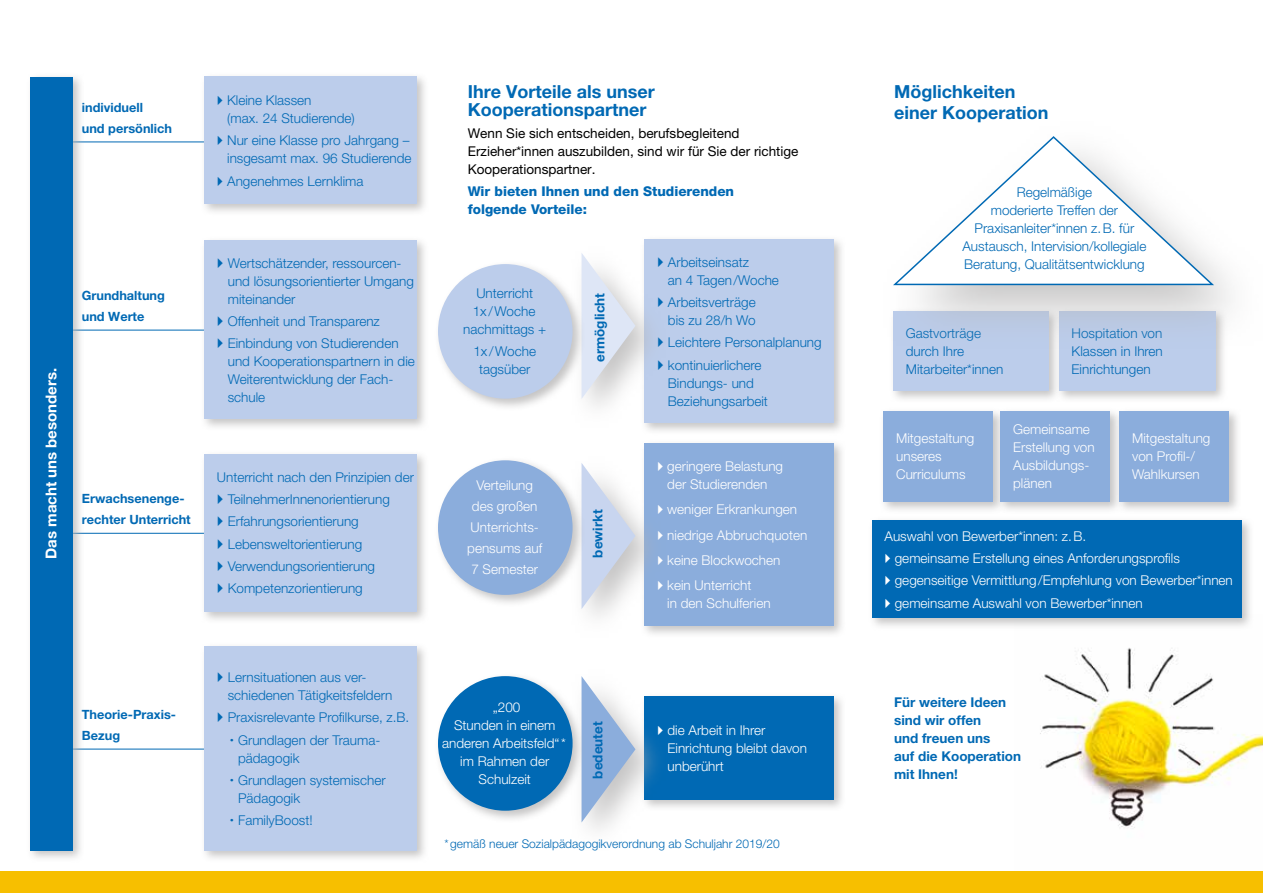
<style>
.page{position:relative;width:1263px;height:893px;background:#fff}
.page>*{position:absolute;margin:0;border:0;box-sizing:border-box;transform-origin:0 0}
.t1{font:700 18px/21px "Helvetica Neue LT Pro";color:#0069b4}
.t2{font:700 15px "Helvetica Neue LT Pro";color:#fff}
.t3{font:300 13.5px/18px "Helvetica Neue LT Std";color:#0069b4}
.t4{font:300 13.5px/18px "Helvetica Neue LT Std";color:#fff}
.t5{font:13.5px/18px "Helvetica Neue LT Pro";color:#000}
.t6{font:700 13.5px/18px "Helvetica Neue LT Pro";color:#0069b4}
.t7{font:800 13.5px/18px "Helvetica Neue LT Pro";color:#0069b4}
.t8{font:700 12.75px/21px "Helvetica Neue LT Pro";color:#0069b4}
.t9{font:300 12px "Helvetica Neue LT Std";color:#0069b4}
</style>
<div class="page">
<img style="left:1014px;top:648px;width:249px;height:224px">
<hr style="left:69px;top:142px;width:140px;height:1px;background:#0069b4">
<hr style="left:69px;top:330px;width:140px;height:1px;background:#0069b4">
<hr style="left:69px;top:533px;width:140px;height:1px;background:#0069b4">
<hr style="left:69px;top:749px;width:140px;height:1px;background:#0069b4">
<div style="left:0;top:872px;width:1263px;height:21px;background:#f7bf00"></div>
<div style="left:26px;top:73px;width:59px;height:790px;background:#b3b2b2;opacity:.75"></div>
<div style="left:30px;top:77px;width:42px;height:773px;background:#0069b4"></div>
<div style="left:200px;top:73px;width:229px;height:144px;background:#b3b2b2;opacity:.75"></div>
<div style="left:204px;top:77px;width:213px;height:127px;background:#bccdeb"></div>
<div style="left:640px;top:235px;width:206px;height:201px;background:#b3b2b2;opacity:.75"></div>
<div style="left:644px;top:239px;width:189px;height:184px;background:#bccdeb"></div>
<div style="left:200px;top:236px;width:229px;height:195px;background:#b3b2b2;opacity:.75"></div>
<div style="left:204px;top:240px;width:213px;height:179px;background:#bccdeb"></div>
<div style="left:640px;top:439px;width:206px;height:200px;background:#b3b2b2;opacity:.75"></div>
<div style="left:644px;top:443px;width:189px;height:183px;background:#8baddc"></div>
<div style="left:200px;top:450px;width:229px;height:174px;background:#b3b2b2;opacity:.75"></div>
<div style="left:204px;top:454px;width:213px;height:157px;background:#bccdeb"></div>
<div style="left:640px;top:692px;width:206px;height:120px;background:#b3b2b2;opacity:.75"></div>
<div style="left:644px;top:696px;width:189px;height:103px;background:#0069b4"></div>
<div style="left:200px;top:642px;width:229px;height:221px;background:#b3b2b2;opacity:.75"></div>
<div style="left:204px;top:646px;width:213px;height:204px;background:#bccdeb"></div>
<div style="left:570px;top:246px;width:97px;height:183px;background:#b3b2b2;opacity:.75"></div>
<svg style="left:581px;top:253px;width:54px;height:146px"></svg>
<div style="left:570px;top:456px;width:97px;height:183px;background:#b3b2b2;opacity:.75"></div>
<svg style="left:581px;top:463px;width:54px;height:146px"></svg>
<div style="left:570px;top:669px;width:97px;height:183px;background:#b3b2b2;opacity:.75"></div>
<svg style="left:585px;top:676px;width:50px;height:146px"></svg>
<div style="left:434px;top:260px;width:151px;height:151px;background:#b3b2b2;opacity:.75"></div>
<div style="left:438px;top:264px;width:135px;height:135px;background:#bccdeb;border-radius:50%"></div>
<div style="left:434px;top:456px;width:151px;height:151px;background:#b3b2b2;opacity:.75"></div>
<div style="left:438px;top:460px;width:135px;height:135px;background:#8baddc;border-radius:50%"></div>
<div style="left:434px;top:672px;width:151px;height:151px;background:#b3b2b2;opacity:.75"></div>
<div style="left:438px;top:676px;width:135px;height:135px;background:#0069b4;border-radius:50%"></div>
<div style="left:868px;top:517px;width:386px;height:114px;background:#b3b2b2;opacity:.75"></div>
<div style="left:872px;top:521px;width:370px;height:97px;background:#0069b4"></div>
<div style="left:889px;top:307px;width:172px;height:96px;background:#b3b2b2;opacity:.75"></div>
<div style="left:893px;top:311px;width:155px;height:80px;background:#bccdeb"></div>
<div style="left:879px;top:407px;width:126px;height:107px;background:#b3b2b2;opacity:.75"></div>
<div style="left:883px;top:411px;width:110px;height:90px;background:#8baddc"></div>
<div style="left:996px;top:407px;width:126px;height:107px;background:#b3b2b2;opacity:.75"></div>
<div style="left:1000px;top:411px;width:110px;height:90px;background:#8baddc"></div>
<div style="left:1115px;top:407px;width:126px;height:107px;background:#b3b2b2;opacity:.75"></div>
<div style="left:1119px;top:411px;width:110px;height:90px;background:#8baddc"></div>
<div style="left:1055px;top:307px;width:173px;height:96px;background:#b3b2b2;opacity:.75"></div>
<div style="left:1059px;top:311px;width:156px;height:80px;background:#bccdeb"></div>
<div style="left:880px;top:120px;width:383px;height:229px;background:#b3b2b2;opacity:.75"></div>
<svg style="left:891px;top:135px;width:323px;height:152px"></svg>
<svg style="left:658px;top:257px;width:5px;height:10px"></svg>
<svg style="left:658px;top:297px;width:5px;height:10px"></svg>
<svg style="left:658px;top:338px;width:5px;height:9px"></svg>
<svg style="left:658px;top:360px;width:5px;height:10px"></svg>
<svg style="left:658px;top:462px;width:5px;height:9px"></svg>
<svg style="left:658px;top:505px;width:5px;height:9px"></svg>
<svg style="left:658px;top:530px;width:5px;height:10px"></svg>
<svg style="left:658px;top:555px;width:5px;height:10px"></svg>
<svg style="left:658px;top:581px;width:5px;height:9px"></svg>
<svg style="left:658px;top:725px;width:5px;height:10px"></svg>
<p class="t8" style="left:82px;top:97px;width:92px">individuell<br>und persönlich</p>
<p class="t3" style="left:227px;top:91px;width:129px">Kleine Klassen<br>(max. 24 Studierende)</p>
<p class="t3" style="left:227px;top:131px;width:186px">Nur eine Klasse pro Jahrgang – insgesamt max. 96 Studierende</p>
<p class="t3" style="left:227px;top:171px;width:138px">Angenehmes Lernklima</p>
<p class="t2" style="left:42px;top:559px;width:192px;rotate:-90deg">Das macht uns besonders.</p>
<p class="t8" style="left:82px;top:285px;width:85px">Grundhaltung und Werte</p>
<p class="t8" style="left:82px;top:488px;width:110px">Erwachsenenge&shy;rechter Unterricht</p>
<p class="t3" style="left:228px;top:253px;width:188px">Wertschätzender, ressourcen&shy;und lösungsorientierter Umgang miteinander</p>
<p class="t3" style="left:228px;top:310px;width:172px;line-height:22.2px">Offenheit und Transparenz<br>Einbindung von Studierenden</p>
<p class="t3" style="left:228px;top:352px;width:189px">und Kooperationspartnern in die<br>Weiterentwicklung der Fach&shy;schule</p>
<p class="t3" style="left:228px;top:466px;width:188px;line-height:22.2px;text-indent:-11px">Unterricht nach den Prinzipien der<br>TeilnehmerInnenorientierung<br>Erfahrungsorientierung<br>Lebensweltorientierung<br>Verwendungsorientierung<br>Kompetenzorientierung</p>
<p class="t8" style="left:82px;top:704px;width:96px">Theorie-Praxis-<br>Bezug</p>
<p class="t3" style="left:228px;top:668px;width:166px">Lernsituationen aus ver&shy;schiedenen Tätigkeitsfeldern</p>
<p class="t3" style="left:238px;top:706px;width:173px;line-height:22.2px;text-indent:-10px">Praxisrelevante Profilkurse, z.B.<br>Grundlagen der Trauma-</p>
<p class="t3" style="left:238px;top:746px;width:149px;line-height:22.2px">pädagogik<br>Grundlagen systemischer</p>
<p class="t3" style="left:238px;top:787px;width:76px;line-height:22.2px">Pädagogik<br>FamilyBoost!</p>
<h1 class="t1" style="left:468px;top:82px;width:188px;line-height:18px">Ihre Vorteile als unser<br>Kooperationspartner</h1>
<p class="t5" style="left:468px;top:124px;width:332px">Wenn Sie sich entscheiden, berufsbegleitend<br>Erzieher*innen auszubilden, sind wir für Sie der richtige<br>Kooperationspartner.</p>
<p class="t7" style="left:468px;top:183px;width:268px">Wir bieten Ihnen und den Studierenden folgende Vorteile:</p>
<p class="t3" style="left:463px;top:284px;width:85px;text-align:center">Unterricht<br>1x /Woche nachmittags +</p>
<p class="t3" style="left:473px;top:342px;width:64px;text-align:center">1x /Woche tagsüber</p>
<p class="t4" style="left:467px;top:475px;width:76px;line-height:21px;text-align:center">Verteilung des großen<br>Unterrichts&shy;pensums auf<br>7 Semester</p>
<p class="t6" style="left:590px;top:362px;width:71px;rotate:-90deg">ermöglicht</p>
<p class="t6" style="left:588px;top:558px;width:50px;rotate:-90deg">bewirkt</p>
<p class="t4" style="left:442px;top:698px;width:125px;text-align:center">„200<br>Stunden in einem anderen Arbeitsfeld“* im Rahmen der<br>Schulzeit</p>
<p class="t6" style="left:588px;top:779px;width:59px;rotate:-90deg">bedeutet</p>
<p class="t3" style="left:668px;top:253px;width:112px">Arbeitseinsatz<br>an 4 Tagen/Woche</p>
<p class="t3" style="left:668px;top:293px;width:89px">Arbeitsverträge bis zu 28/h Wo</p>
<p class="t3" style="left:668px;top:331px;width:155px;line-height:22.2px">Leichtere Personalplanung kontinuierlichere</p>
<p class="t3" style="left:668px;top:374px;width:102px">Bindungs- und<br>Beziehungsarbeit</p>
<p class="t4" style="left:667px;top:457px;width:117px">geringere Belastung der Studierenden</p>
<p class="t4" style="left:667px;top:497px;width:142px;line-height:25.2px">weniger Erkrankungen niedrige Abbruchquoten keine Blockwochen<br>kein Unterricht</p>
<p class="t4" style="left:667px;top:594px;width:105px">in den Schulferien</p>
<p class="t4" style="left:667px;top:721px;width:141px">die Arbeit in Ihrer<br>Einrichtung bleibt davon unberührt</p>
<p class="t9" style="left:445px;top:837px;width:337px">*gemäß neuer Sozialpädagogikverordnung ab Schuljahr 2019/20</p>
<h1 class="t1" style="left:894px;top:81px;width:156px">Möglichkeiten einer Kooperation</h1>
<p class="t3" style="left:962px;top:183px;width:186px;text-align:center">Regelmäßige<br>moderierte Treffen der<br>Praxisanleiter*innen z.B. für<br>Austausch, Intervision/kollegiale<br>Beratung, Qualitätsentwicklung</p>
<p class="t3" style="left:906px;top:324px;width:99px">Gastvorträge durch Ihre<br>Mitarbeiter*innen</p>
<p class="t3" style="left:1071px;top:324px;width:93px;text-align:justify">Hospitation von Klassen in Ihren Einrichtungen</p>
<p class="t4" style="left:896px;top:429px;width:80px">Mitgestaltung unseres<br>Curriculums</p>
<p class="t4" style="left:1013px;top:420px;width:83px">Gemeinsame<br>Erstellung von<br>Ausbildungs&shy;plänen</p>
<p class="t4" style="left:1132px;top:429px;width:80px">Mitgestaltung von Profil-/<br>Wahlkursen</p>
<p class="t4" style="left:895px;top:525px;width:340px;line-height:22.2px;text-indent:-10px">Auswahl von Bewerber*innen: z.B.<br>gemeinsame Erstellung eines Anforderungsprofils gegenseitige Vermittlung/Empfehlung von Bewerber*innen gemeinsame Auswahl von Bewerber*innen</p>
<p class="t6" style="left:894px;top:692px;width:128px">Für weitere Ideen sind wir offen<br>und freuen uns<br>auf die Kooperation mit Ihnen!</p>
</div>
